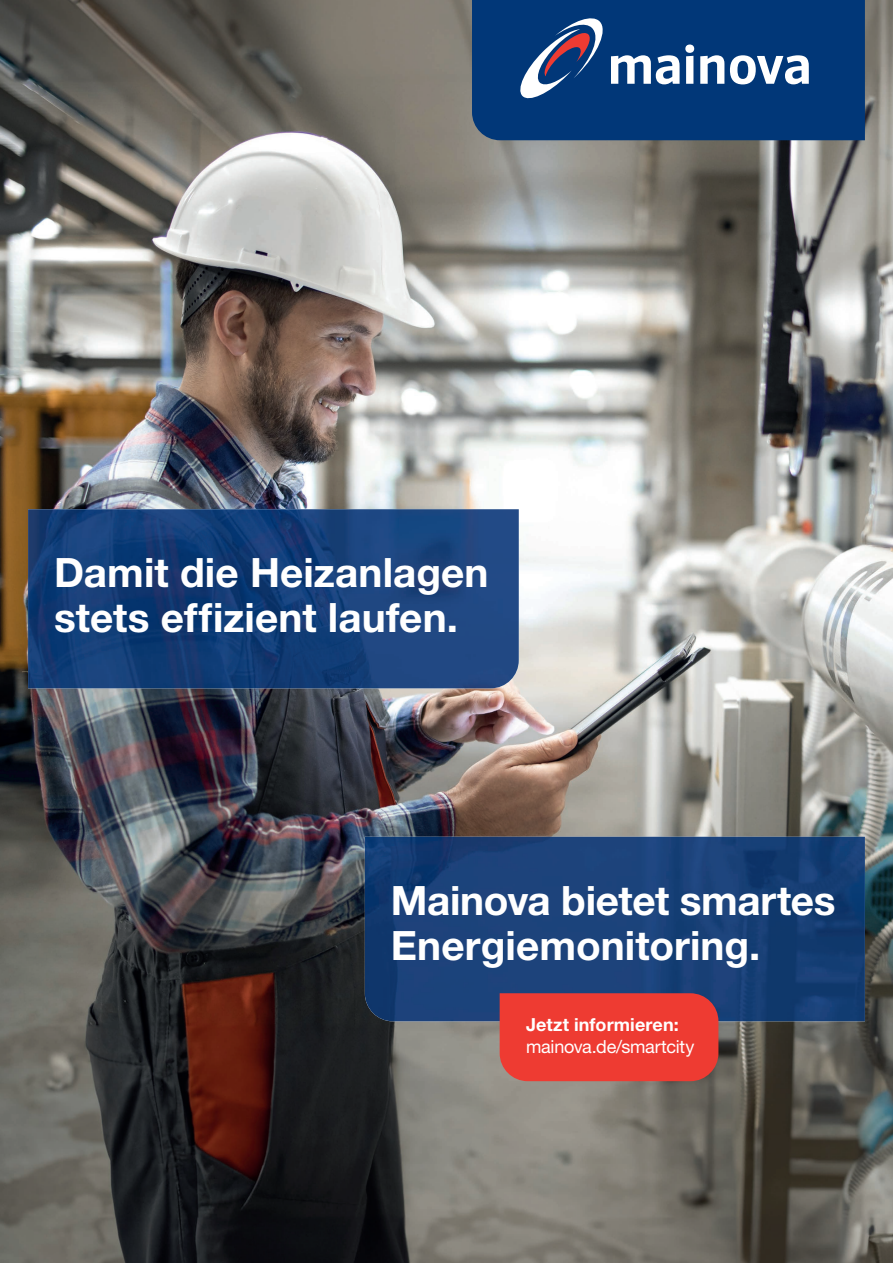
<style>
.page{position:relative;width:893px;height:1263px;background:#fff}
.page>*{position:absolute;margin:0;border:0;box-sizing:border-box;transform-origin:0 0}
.t1{font:700 40.5px/45px "Helvetica Neue LT Pro";color:#fff}
.t2{font:18px "Helvetica Neue LT Pro";letter-spacing:-.015em;color:#fff}
.t3{font:700 18px "Helvetica Neue LT Pro";letter-spacing:.005em;color:#fff}
</style>
<div class="page">
<img style="left:0;top:0;width:893px;height:1263px">
<img style="left:28px;top:509px;width:491px;height:179px">
<img style="left:365px;top:837px;width:500px;height:184px">
<div style="left:500px;top:993px;width:218px;height:88px;background:#ee3b32"></div>
<div style="left:472px;top:0;width:393px;height:140px;background:#013778"></div>
<svg style="left:520px;top:18px;width:289px;height:80px"></svg>
<p class="t1" style="left:54px;top:549px;width:436px">Damit die Heizanlagen stets effizient laufen.</p>
<p class="t1" style="left:391px;top:876px;width:446px">Mainova bietet smartes<br>Energiemonitoring.</p>
<p class="t3" style="left:526px;top:1013px;width:154px">Jetzt informieren:</p>
<p class="t2" style="left:526px;top:1036px;width:170px">mainova.de/smartcity</p>
</div>
